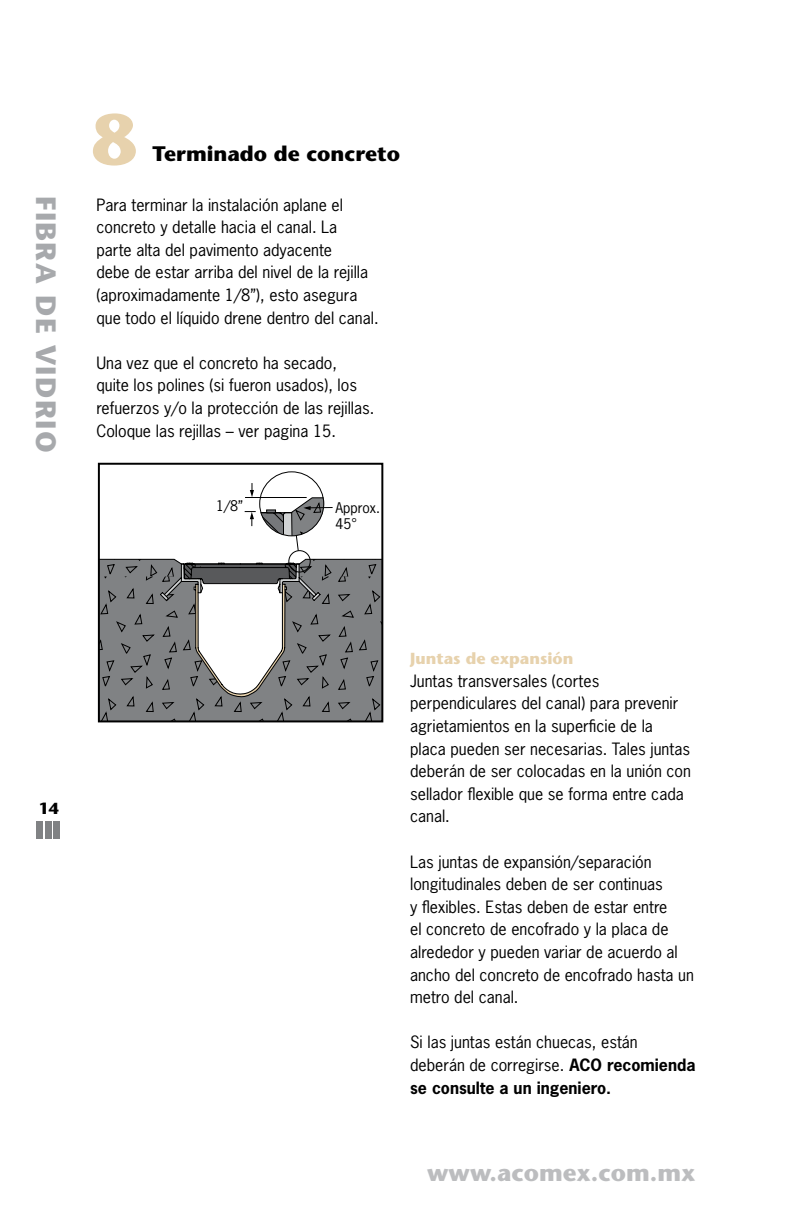
<style>
.page{position:relative;width:792px;height:1224px;background:#fff}
.page>*{position:absolute;margin:0;border:0;box-sizing:border-box;transform-origin:0 0}
.t1{font:700 72px "Stone Sans";color:#e7d2ad}
.t2{font:700 28px "Stone Sans";letter-spacing:.05em;color:#a7a9ac}
.t3{font:700 24px "Stone Sans";color:#bcbdbf}
.t4{font:700 21px "Stone Sans";color:#000}
.t5{font:16px/22.6px "News Gothic";color:#000}
.t6{font:700 16px "Stone Sans";color:#e7d2ad}
.t7{font:700 16px "Stone Sans";color:#000}
.t8{font:13.8px/16.6px "News Gothic";color:#000}
.s1{font-weight:700}
</style>
<div class="page">
<div style="left:36px;top:821px;width:7px;height:18px;background:#808284"></div>
<div style="left:45px;top:821px;width:7px;height:18px;background:#808284"></div>
<div style="left:53px;top:821px;width:7px;height:18px;background:#808284"></div>
<svg style="left:101px;top:698px;width:279px;height:21px;background:#77797b"></svg>
<div style="left:243px;top:455px;width:97px;height:97px;border:16px solid #fff;border-radius:50%"></div>
<div style="left:288px;top:550px;width:23px;height:23px;border:1px solid #000;border-radius:50%"></div>
<svg style="left:101px;top:558px;width:279px;height:140px"></svg>
<svg style="left:244px;top:483px;width:89px;height:69px"></svg>
<div style="left:98px;top:463px;width:285px;height:259px;border:2px solid #000"></div>
<h2 class="t2" style="left:63px;top:196px;width:258px;rotate:90deg">FIBRA DE VIDRIO</h2>
<h1 class="t1" style="left:92px;top:97px;width:47px">8</h1>
<h3 class="t4" style="left:153px;top:141px;width:249px">Terminado de concreto</h3>
<p class="t5" style="left:96px;top:193px;width:284px">Para terminar la instalación aplane el concreto y detalle hacia el canal. La<br>parte alta del pavimento adyacente<br>debe de estar arriba del nivel de la rejilla (aproximadamente 1/8”), esto asegura que todo el líquido drene dentro del canal.</p>
<p class="t5" style="left:96px;top:351px;width:280px">Una vez que el concreto ha secado,<br>quite los polines (si fueron usados), los refuerzos y/o la protección de las rejillas.<br>Coloque las rejillas – ver pagina 15.</p>
<p class="t8" style="left:216px;top:497px;width:28px">1/8”</p>
<p class="t8" style="left:336px;top:499px;width:46px">Approx.<br>45°</p>
<p class="t7" style="left:39px;top:799px;width:21px">14</p>
<p class="t6" style="left:410px;top:649px;width:165px">Juntas de expansión</p>
<p class="t5" style="left:410px;top:669px;width:282px">Juntas transversales (cortes perpendiculares del canal) para prevenir agrietamientos en la superficie de la placa pueden ser necesarias. Tales juntas deberán de ser colocadas en la unión con sellador flexible que se forma entre cada canal.</p>
<p class="t5" style="left:410px;top:850px;width:285px">Las juntas de expansión/separación longitudinales deben de ser continuas<br>y flexibles. Estas deben de estar entre<br>el concreto de encofrado y la placa de alrededor y pueden variar de acuerdo al ancho del concreto de encofrado hasta un metro del canal.</p>
<p class="t5" style="left:410px;top:1031px;width:287px">Si las juntas están chuecas, están deberán de corregirse. <span class="s1">ACO recomienda se consulte a un ingeniero.</span></p>
<h3 class="t3" style="left:427px;top:1158px;width:270px">www.acomex.com.mx</h3>
</div>
